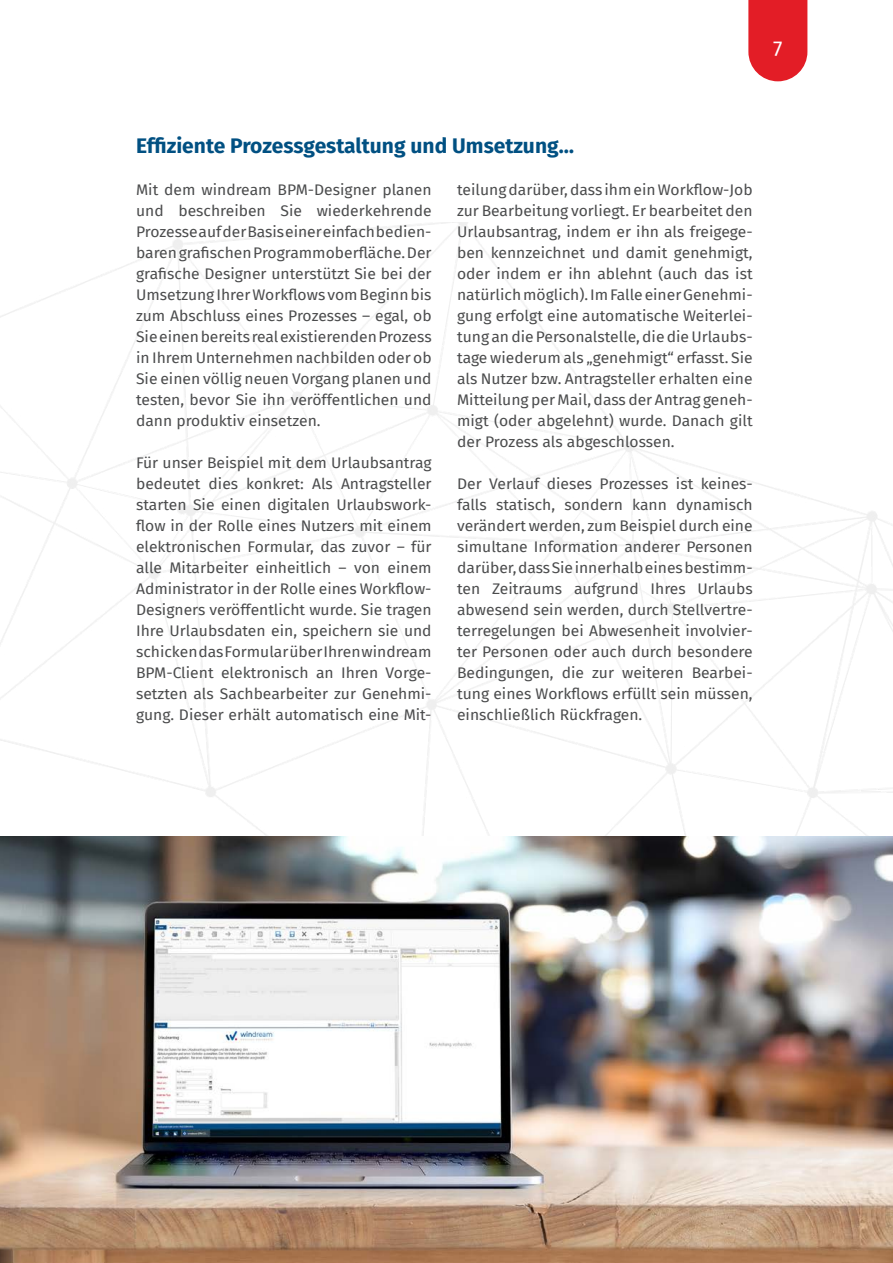
<style>
.page{position:relative;width:893px;height:1263px;background:#fff}
.page>*{position:absolute;margin:0;border:0;box-sizing:border-box;transform-origin:0 0}
.Überschrift_1{font:700 21px "Fira Sans";color:#015082}
.t1{font:21px "Fira Sans";color:#fff}
.Fließext{font:15px/21px "Fira Sans";color:#4b4c4d;text-align:justify;scale:1.04 1}
</style>
<div class="page">
<img style="left:0;top:222px;width:893px;height:615px">
<img style="left:0;top:837px;width:893px;height:426px">
<svg style="left:748px;top:0;width:59px;height:81px;background:#e52e37"></svg>
<h1 class="t1" style="left:773px;top:33px;width:11px">7</h1>
<p class="Überschrift_1" style="left:136px;top:128px;width:439px">Effiziente Prozessgestaltung und Umsetzung…</p>
<p class="Fließext" style="left:136px;top:179px;width:286px">Mit dem windream BPM-Designer planen und beschreiben Sie wiederkehrende Prozesse auf der Basis einer einfach bedien&shy;baren grafischen Programmoberfläche. Der grafische Designer unterstützt Sie bei der Umsetzung Ihrer Workflows vom Beginn bis zum Abschluss eines Prozesses – egal, ob Sie einen bereits real existierenden Prozess in Ihrem Unternehmen nachbilden oder ob Sie einen völlig neuen Vorgang planen und testen, bevor Sie ihn veröffentlichen und dann produktiv einsetzen.</p>
<p class="Fließext" style="left:136px;top:452px;width:286px">Für unser Beispiel mit dem Urlaubsantrag bedeutet dies konkret: Als Antragsteller starten Sie einen digitalen Urlaubswork&shy;flow in der Rolle eines Nutzers mit einem elektronischen Formular, das zuvor – für alle Mitarbeiter einheitlich – von einem Administrator in der Rolle eines Workflow-Designers veröffentlicht wurde. Sie tragen Ihre Urlaubsdaten ein, speichern sie und schicken das Formular über Ihren windream BPM-Client elektronisch an Ihren Vorge&shy;setzten als Sachbearbeiter zur Genehmi&shy;gung. Dieser erhält automatisch eine Mit-</p>
<p class="Fließext" style="left:457px;top:179px;width:286px">teilung darüber, dass ihm ein Workflow-Job zur Bearbeitung vorliegt. Er bearbeitet den Urlaubsantrag, indem er ihn als freigege&shy;ben kennzeichnet und damit genehmigt, oder indem er ihn ablehnt (auch das ist natürlich möglich). Im Falle einer Genehmi&shy;gung erfolgt eine automatische Weiterlei&shy;tung an die Personalstelle, die die Urlaubs&shy;tage wiederum als „genehmigt“ erfasst. Sie als Nutzer bzw. Antragsteller erhalten eine Mitteilung per Mail, dass der Antrag geneh&shy;migt (oder abgelehnt) wurde. Danach gilt der Prozess als abgeschlossen.</p>
<p class="Fließext" style="left:457px;top:473px;width:286px">Der Verlauf dieses Prozesses ist keines&shy;falls statisch, sondern kann dynamisch verändert werden, zum Beispiel durch eine simultane Information anderer Personen darüber, dass Sie innerhalb eines bestimm&shy;ten Zeitraums aufgrund Ihres Urlaubs abwesend sein werden, durch Stellvertre&shy;terregelungen bei Abwesenheit involvier&shy;ter Personen oder auch durch besondere Bedingungen, die zur weiteren Bearbei&shy;tung eines Workflows erfüllt sein müssen, einschließlich Rückfragen.</p>
</div>
